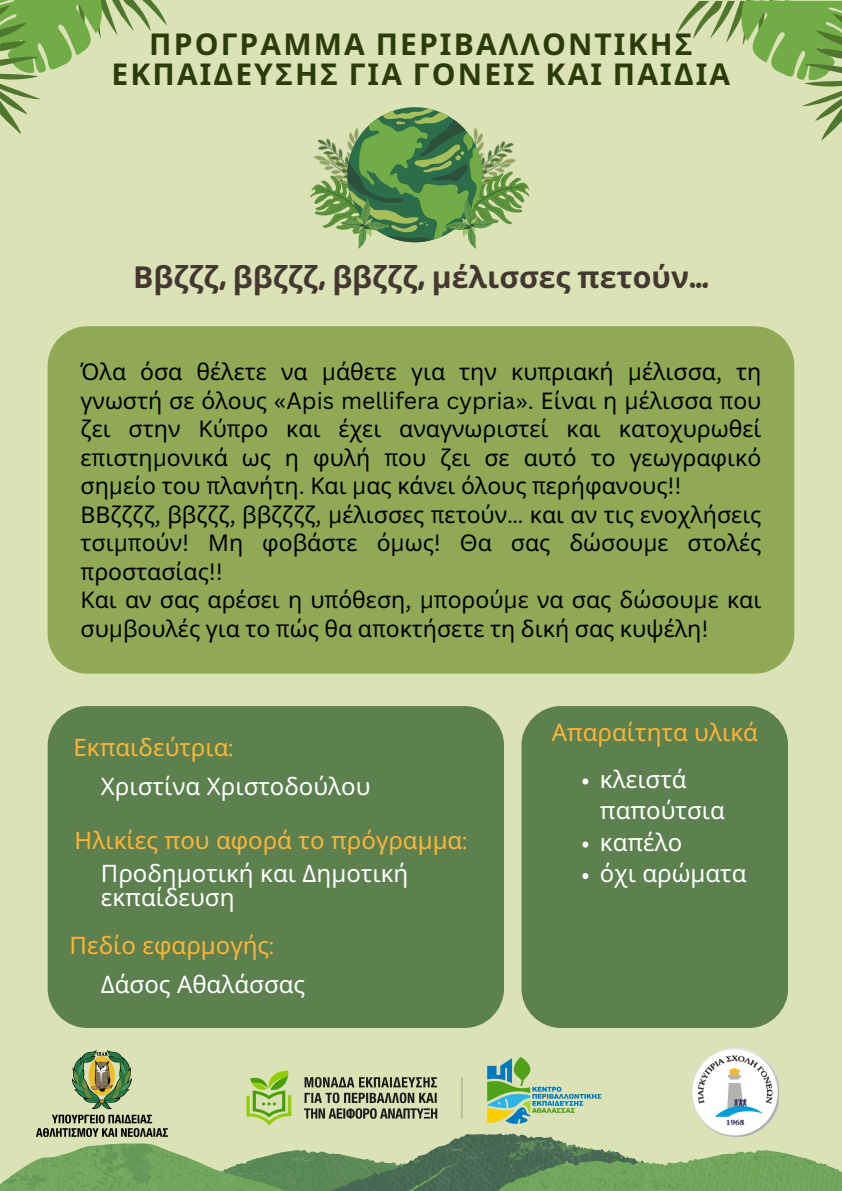
<style>
.page{position:relative;width:842px;height:1191px;background:#fff}
.page>*{position:absolute;margin:0;border:0;box-sizing:border-box;transform-origin:0 0}
.t1{font:700 30.2px "Noto Sans";color:#433831}
.t2{font:700 30px/30px "Noto Sans";letter-spacing:.07em;color:#2b3b09;text-align:center}
.t3{font:24px/31.5px "Noto Sans";color:#fff}
.t4{font:24px "Noto Sans";color:#fcb538}
.t5{font:23px/28.5px "Noto Sans";color:#000;text-align:justify}
.s1{font-family:"Childos Arabic"}
.s2{font-family:"Canva Sans"}
.s3{font-family:"Agrandir"}
</style>
<div class="page">
<div style="left:0;top:0;width:842px;height:1190px;background:#dae2b6"></div>
<svg style="left:310px;top:107px;width:220px;height:142px"></svg>
<div style="left:48px;top:326px;width:746px;height:347px;background:#90a955;border-radius:40px"></div>
<svg style="left:677px;top:0;width:165px;height:141px"></svg>
<svg style="left:0;top:0;width:167px;height:134px"></svg>
<svg style="left:0;top:1133px;width:842px;height:57px"></svg>
<div style="left:521px;top:706px;width:267px;height:321px;background:#5d804f;border-radius:40px"></div>
<div style="left:48px;top:706px;width:456px;height:321px;background:#5d804f;border-radius:40px"></div>
<svg style="left:582px;top:778px;width:6px;height:6px"></svg>
<svg style="left:582px;top:841px;width:6px;height:6px"></svg>
<svg style="left:582px;top:873px;width:6px;height:6px"></svg>
<img style="left:37px;top:1050px;width:130px;height:86px">
<img style="left:686px;top:1047px;width:93px;height:89px">
<img style="left:234px;top:1057px;width:373px;height:93px">
<p class="t2" style="left:112px;top:28px;width:620px">ΠΡΟΓΡΑΜΜΑ ΠΕΡΙΒΑΛΛΟΝΤΙΚΗΣ<br>ΕΚΠΑΙΔΕΥΣΗΣ ΓΙΑ ΓΟΝΕΙΣ ΚΑΙ ΠΑΙΔΙΑ</p>
<h2 class="t1" style="left:133px;top:256px;width:577px">Ββζζζ<span class="s1">,</span> ββζζζ<span class="s1">,</span> ββζζζ<span class="s1">,</span> μέλισσες πετούν<span class="s1">…</span></h2>
<p class="t5" style="left:81px;top:357px;width:682px">Όλα όσα θέλετε να <span class="s2">μ</span>άθετε για την κυ<span class="s2">π</span>ριακή <span class="s2">μ</span>έλισσα<span class="s2">,</span> τη γνωστή σε όλους <span class="s2">«Apis mellifera cypria».</span> Είναι η <span class="s2">μ</span>έλισσα <span class="s2">π</span>ου ζει στην Κύ<span class="s2">π</span>ρο και έχει αναγνωριστεί και κατοχυρωθεί ε<span class="s2">π</span>ιστη<span class="s2">μ</span>ονικά ως η φυλή <span class="s2">π</span>ου ζει σε αυτό το γεωγραφικό ση<span class="s2">μ</span>είο του <span class="s2">π</span>λανήτη<span class="s2">.</span> Και <span class="s2">μ</span>ας κάνει όλους <span class="s2">π</span>ερήφανους<span class="s2">!!</span></p>
<p class="t5" style="left:81px;top:499px;width:682px">ΒΒζζζζ<span class="s2">,</span> ββζζζ<span class="s2">,</span> ββζζζζ<span class="s2">, μ</span>έλισσες <span class="s2">π</span>ετούν<span class="s2">…</span> και αν τις ενοχλήσεις τσι<span class="s2">μπ</span>ούν<span class="s2">!</span> Μη φοβάστε ό<span class="s2">μ</span>ως<span class="s2">!</span> Θα σας δώσου<span class="s2">μ</span>ε στολές <span class="s2">π</span>ροστασίας<span class="s2">!!</span></p>
<h1 class="t5" style="left:81px;top:585px;width:682px">Και αν σας αρέσει η υ<span class="s2">π</span>όθεση<span class="s2">, μπ</span>ορού<span class="s2">μ</span>ε να σας δώσου<span class="s2">μ</span>ε και συ<span class="s2">μ</span>βουλές για το <span class="s2">π</span>ώς θα α<span class="s2">π</span>οκτήσετε τη δική σας κυψέλη<span class="s2">!</span></h1>
<p class="t4" style="left:74px;top:729px;width:161px">Εκπαιδεύτρια<span class="s3">:</span></p>
<p class="t3" style="left:101px;top:769px;width:271px">Χριστίνα Χριστοδούλου</p>
<p class="t4" style="left:75px;top:823px;width:394px">Ηλικίες που αφορά το πρόγραμμα<span class="s3">:</span></p>
<p class="t3" style="left:101px;top:860px;width:309px;line-height:24px">Προδημοτική και Δημοτική εκπαίδευση</p>
<p class="t4" style="left:70px;top:928px;width:206px">Πεδίο εφαρμογής<span class="s3">:</span></p>
<p class="t3" style="left:101px;top:968px;width:206px">Δάσος Αθαλάσσας</p>
<p class="t4" style="left:552px;top:715px;width:208px">Απαραίτητα υλικά</p>
<p class="t3" style="left:600px;top:762px;width:126px">κλειστά παπούτσια</p>
<p class="t3" style="left:600px;top:825px;width:84px">καπέλο</p>
<p class="t3" style="left:600px;top:856px;width:148px">όχι αρώματα</p>
</div>
